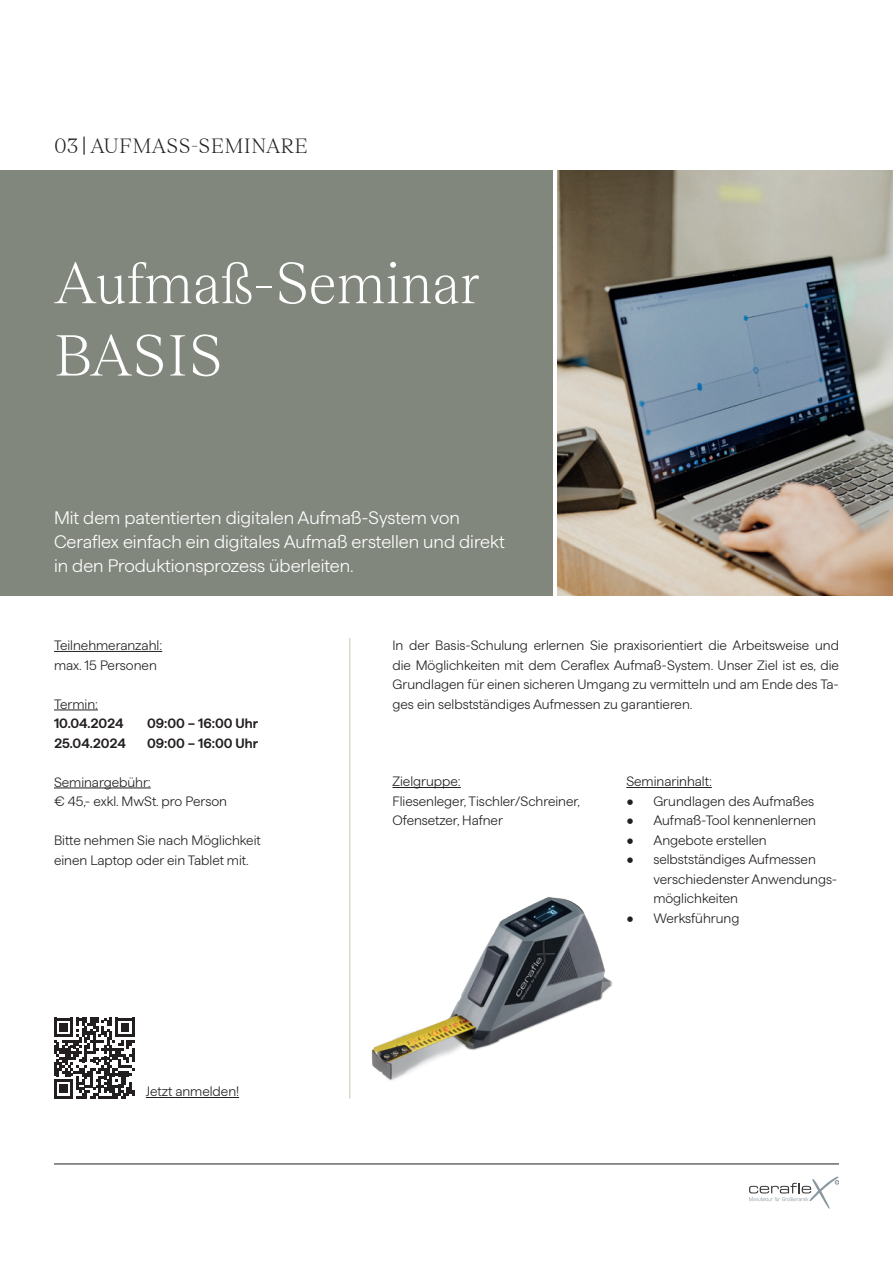
<style>
.page{position:relative;width:893px;height:1263px;background:#fff}
.page>*{position:absolute;margin:0;border:0;box-sizing:border-box;transform-origin:0 0}
.t1{font:300 60.3px/72.3px "Teodor";color:#fff}
.t2{font:300 21px "Teodor";color:#231f20}
.t3{font:300 18px/24px "Haffer SQ";color:#fff}
.t4{font:300 13.5px/19.5px "Haffer SQ";color:#231f20}
.t5{font:600 13.5px "Haffer";color:#231f20}
.s1{font-family:"ABC Monument Grotesk"}
</style>
<div class="page">
<svg style="left:749px;top:1176px;width:90px;height:33px"></svg>
<hr style="left:54px;top:1164px;width:785px;height:1px;background:#231f20">
<div style="left:0;top:170px;width:553px;height:425px;background:#82877d"></div>
<img style="left:557px;top:170px;width:336px;height:425px">
<hr style="left:392px;top:787px;width:69px;height:1px;background:#231f20">
<hr style="left:626px;top:787px;width:86px;height:1px;background:#231f20">
<hr style="left:349px;top:638px;width:1px;height:460px;background:#c7c9bb">
<svg style="left:54px;top:1017px;width:81px;height:82px"></svg>
<hr style="left:146px;top:1097px;width:93px;height:1px;background:#231f20">
<img style="left:349px;top:852px;width:264px;height:247px">
<hr style="left:54px;top:651px;width:108px;height:1px;background:#231f20">
<hr style="left:54px;top:710px;width:44px;height:1px;background:#231f20">
<hr style="left:54px;top:788px;width:97px;height:1px;background:#231f20">
<h2 class="t2" style="left:54px;top:131px;width:256px">03 <span class="s1">|</span> AUFMASS-SEMINARE</h2>
<h1 class="t1" style="left:54px;top:244px;width:427px">Aufmaß-Seminar<br>BASIS</h1>
<h3 class="t3" style="left:54px;top:504px;width:452px">Mit dem patentierten digitalen Aufmaß-System von<br>Ceraflex einfach ein digitales Aufmaß erstellen und direkt in den Produktionsprozess überleiten.</h3>
<p class="t4" style="left:54px;top:634px;width:110px">Teilnehmeranzahl: max. 15 Personen</p>
<p class="t4" style="left:54px;top:693px;width:45px">Termin:</p>
<p class="t5" style="left:54px;top:713px;width:71px">10.04.2024</p>
<p class="t5" style="left:147px;top:713px;width:113px">09:00 – 16:00 Uhr</p>
<p class="t5" style="left:54px;top:733px;width:74px">25.04.2024</p>
<p class="t5" style="left:147px;top:733px;width:113px">09:00 – 16:00 Uhr</p>
<p class="t4" style="left:54px;top:771px;width:175px">Seminargebühr:<br>€ 45,- exkl. MwSt. pro Person</p>
<p class="t4" style="left:54px;top:829px;width:208px">Bitte nehmen Sie nach Möglichkeit einen Laptop oder ein Tablet mit.</p>
<p class="t4" style="left:146px;top:1080px;width:95px">Jetzt anmelden!</p>
<p class="t4" style="left:392px;top:634px;width:448px;text-align:justify">In der Basis-Schulung erlernen Sie praxisorientiert die Arbeitsweise und die Möglichkeiten mit dem Ceraflex Aufmaß-System. Unser Ziel ist es, die Grundlagen für einen sicheren Umgang zu vermitteln und am Ende des Ta&shy;ges ein selbstständiges Aufmessen zu garantieren.</p>
<p class="t4" style="left:392px;top:770px;width:189px">Zielgruppe:<br>Fliesenleger, Tischler/Schreiner,<br>Ofensetzer, Hafner</p>
<p class="t4" style="left:626px;top:770px;width:87px">Seminarinhalt:</p>
<p class="t4" style="left:626px;top:790px;width:189px">• Grundlagen des Aufmaßes</p>
<p class="t4" style="left:626px;top:809px;width:191px">• Aufmaß-Tool kennenlernen</p>
<p class="t4" style="left:626px;top:829px;width:142px">• Angebote erstellen</p>
<p class="t4" style="left:653px;top:848px;width:185px;text-indent:-27px">• selbstständiges Aufmessen verschiedenster Anwendungs&shy;möglichkeiten</p>
<p class="t4" style="left:626px;top:907px;width:115px">• Werksführung</p>
</div>
